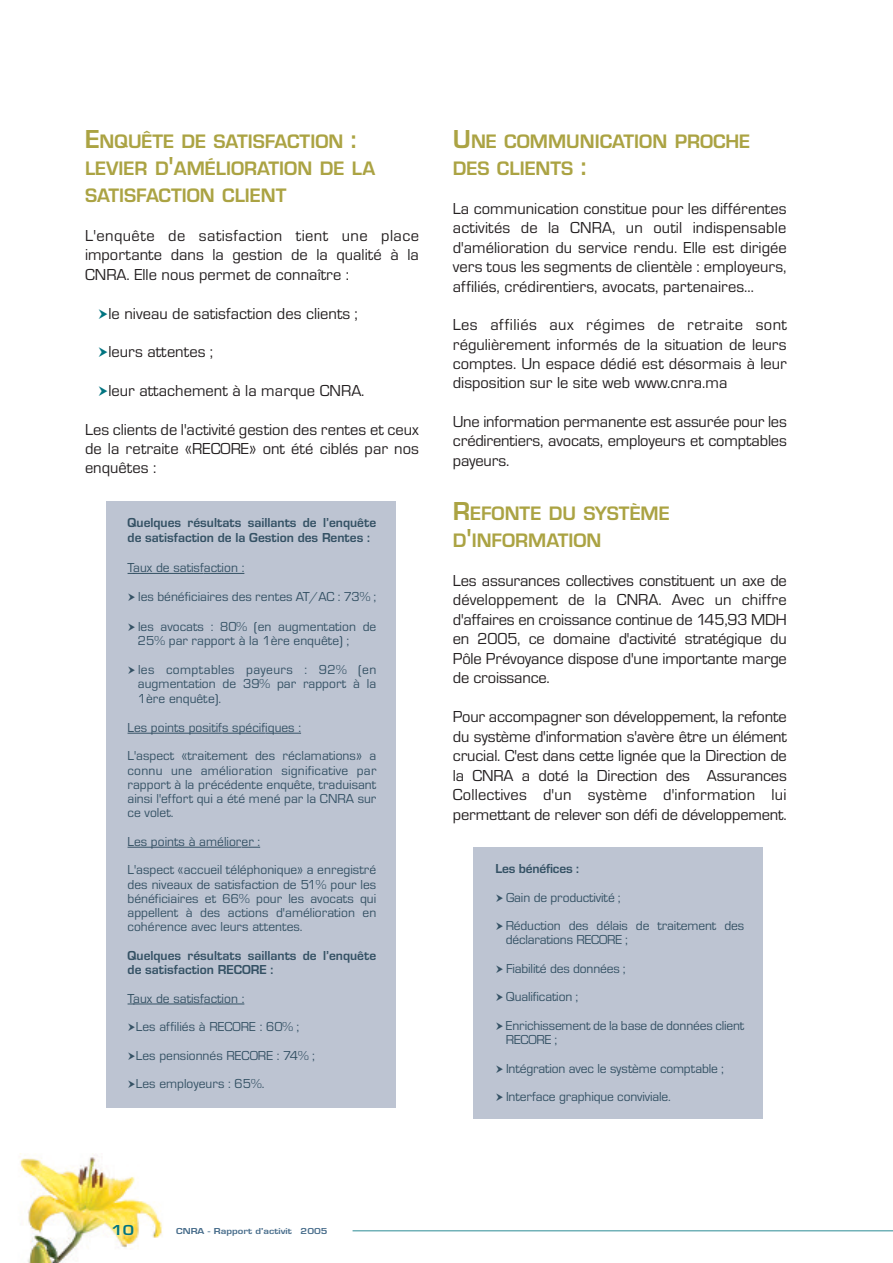
<style>
.page{position:relative;width:893px;height:1263px;background:#fff}
.page>*{position:absolute;margin:0;border:0;box-sizing:border-box;transform-origin:0 0}
.t1{font:700 20.25px/27px "Eurostile T";color:#aba343}
.t2{font:16.5px/19.4px "Eurostile T";color:#231f20;text-align:justify}
.t3{font:700 15px "Eurose";color:#007480}
.t4{font:13.5px/28.5px "Eurostile T";color:#345164}
.t5{font:700 13.5px/15px "Eurostile T";color:#345164}
.t6{font:13.5px/29.2px "Eurostile T";letter-spacing:.02em;color:#345164}
.t7{font:700 9px "Eurose";color:#486d8b}
.s1{font-size:27px}
</style>
<div class="page">
<img style="left:20px;top:1153px;width:143px;height:110px">
<hr style="left:353px;top:1230px;width:540px;height:1px;background:#007480">
<div style="left:107px;top:501px;width:289px;height:606px;background:#bdc4d2"></div>
<div style="left:474px;top:848px;width:289px;height:271px;background:#bdc4d2"></div>
<hr style="left:133px;top:573px;width:71px;height:1px;background:#345164">
<hr style="left:204px;top:573px;width:40px;height:1px;background:#345164">
<hr style="left:128px;top:733px;width:94px;height:1px;background:#345164">
<hr style="left:222px;top:733px;width:43px;height:1px;background:#345164">
<svg style="left:265px;top:733px;width:36px;height:1px"></svg>
<hr style="left:128px;top:847px;width:113px;height:1px;background:#345164">
<svg style="left:242px;top:847px;width:18px;height:1px"></svg>
<hr style="left:133px;top:1003px;width:71px;height:1px;background:#345164">
<hr style="left:204px;top:1003px;width:40px;height:1px;background:#345164">
<p class="t1" style="left:85px;top:128px;width:292px"><span class="s1">E</span>NQUÊTE DE SATISFACTION <span class="s1">:<br></span>LEVIER D<span class="s1">'</span>AMÉLIORATION DE LA<br>SATISFACTION CLIENT</p>
<p class="t2" style="left:85px;top:226px;width:336px">L'enquête de satisfaction tient une place importante dans la gestion de la qualité à la CNRA. Elle nous permet de connaître :</p>
<p class="t2" style="left:108px;top:303px;width:251px">le niveau de satisfaction des clients ;</p>
<p class="t2" style="left:108px;top:342px;width:106px">leurs attentes ;</p>
<p class="t2" style="left:108px;top:381px;width:258px">leur attachement à la marque CNRA.</p>
<p class="t2" style="left:85px;top:419px;width:335px">Les clients de l'activité gestion des rentes et ceux de la retraite «RECORE» ont été ciblés par nos enquêtes :</p>
<p class="t5" style="left:128px;top:515px;width:250px">Quelques résultats saillants de l’enquête de satisfaction de la Gestion des Rentes :</p>
<p class="t4" style="left:138px;top:553px;width:240px;line-height:29.2px;text-indent:-11px">Taux de satisfaction :<br>les bénéficiaires des rentes AT/AC : 73% ; les avocats : 80% (en augmentation de</p>
<p class="t6" style="left:138px;top:625px;width:240px">25% par rapport à la 1ère enquête) ;<br>les comptables payeurs : 92% (en</p>
<p class="t4" style="left:138px;top:676px;width:240px;line-height:14.2px">augmentation de 39% par rapport à la<br>1ère enquête).</p>
<p class="t4" style="left:128px;top:713px;width:250px">Les points positifs spécifiques :<br>L'aspect «traitement des réclamations» a</p>
<p class="t4" style="left:128px;top:763px;width:250px;line-height:14.2px;text-align:justify">connu une amélioration significative par rapport à la précédente enquête, traduisant ainsi l'effort qui a été mené par la CNRA sur ce volet.</p>
<p class="t4" style="left:128px;top:827px;width:250px">Les points à améliorer :<br>L'aspect «accueil téléphonique» a enregistré</p>
<p class="t4" style="left:128px;top:877px;width:250px;line-height:14.2px;text-align:justify">des niveaux de satisfaction de 51% pour les bénéficiaires et 66% pour les avocats qui appellent à des actions d'amélioration en cohérence avec leurs attentes.</p>
<p class="t5" style="left:128px;top:948px;width:250px;line-height:14.2px">Quelques résultats saillants de l’enquête de satisfaction RECORE :</p>
<p class="t4" style="left:136px;top:984px;width:180px;text-indent:-8px">Taux de satisfaction :<br>Les affiliés à RECORE : 60% ;<br>Les pensionnés RECORE : 74% ;<br>Les employeurs : 65%.</p>
<p class="t1" style="left:453px;top:128px;width:299px"><span class="s1">U</span>NE COMMUNICATION PROCHE<br>DES CLIENTS <span class="s1">:</span></p>
<p class="t2" style="left:453px;top:199px;width:335px">La communication constitue pour les différentes activités de la CNRA, un outil indispensable d'amélioration du service rendu. Elle est dirigée vers tous les segments de clientèle : employeurs, affiliés, crédirentiers, avocats, partenaires…</p>
<p class="t2" style="left:453px;top:315px;width:336px">Les affiliés aux régimes de retraite sont régulièrement informés de la situation de leurs comptes. Un espace dédié est désormais à leur disposition sur le site web www.cnra.ma</p>
<p class="t2" style="left:453px;top:412px;width:335px">Une information permanente est assurée pour les crédirentiers, avocats, employeurs et comptables payeurs.</p>
<p class="t1" style="left:453px;top:499px;width:218px"><span class="s1">R</span>EFONTE DU SYSTÈME<br>D<span class="s1">'</span>INFORMATION</p>
<p class="t2" style="left:453px;top:570px;width:335px">Les assurances collectives constituent un axe de développement de la CNRA. Avec un chiffre d'affaires en croissance continue de 145,93 MDH en 2005, ce domaine d'activité stratégique du Pôle Prévoyance dispose d'une importante marge de croissance.</p>
<p class="t2" style="left:453px;top:707px;width:336px">Pour accompagner son développement, la refonte du système d'information s'avère être un élément crucial. C'est dans cette lignée que la Direction de la CNRA a doté la Direction des Assurances Collectives d'un système d'information lui permettant de relever son défi de développement.</p>
<p class="t5" style="left:495px;top:861px;width:85px">Les bénéfices :</p>
<p class="t4" style="left:506px;top:882px;width:240px">Gain de productivité ;<br>Réduction des délais de traitement des</p>
<p class="t4" style="left:506px;top:925px;width:240px">déclarations RECORE ;<br>Fiabilité des données ;<br>Qualification ;<br>Enrichissement de la base de données client</p>
<p class="t4" style="left:506px;top:1025px;width:220px">RECORE ;<br>Intégration avec le système comptable ;<br>Interface graphique conviviale.</p>
<p class="t3" style="left:112px;top:1225px;width:24px">10</p>
<p class="t7" style="left:176px;top:1227px;width:100px">CNRA - Rapport d'ac</p>
<p class="t7" style="left:301px;top:1227px;width:22px">200</p>
</div>
